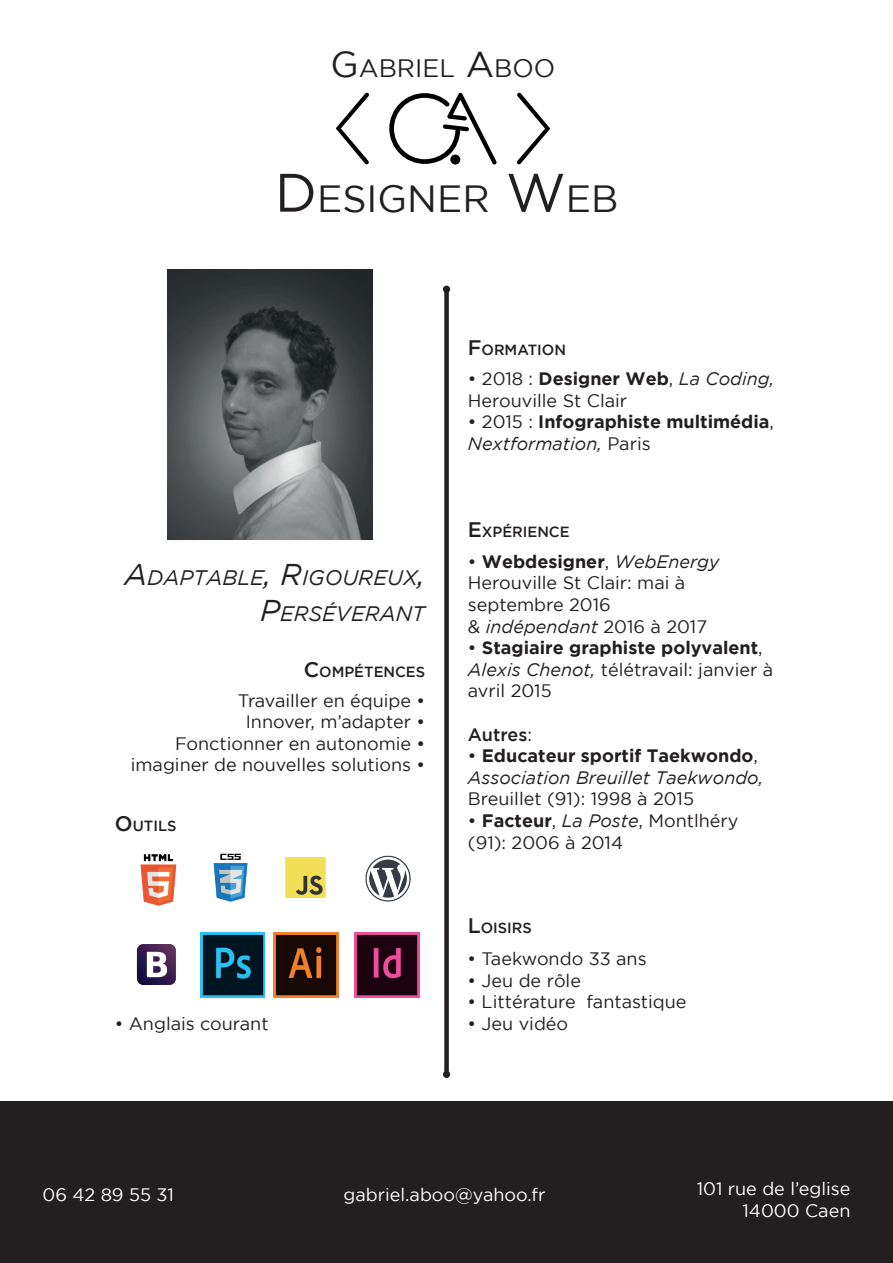
<style>
.page{position:relative;width:893px;height:1263px;background:#fff}
.page>*{position:absolute;margin:0;border:0;box-sizing:border-box;transform-origin:0 0}
.t1{font:37.8px "Gotham";color:#231f20}
.t2{font:25.2px "Gotham";color:#231f20}
.t3{font:italic 21px/36px "Gotham";color:#231f20;text-align:right}
.t4{font:18px/21.6px "Gotham";color:#231f20}
.t5{font:italic 18px/21.6px "Gotham";color:#231f20}
.t6{font:18px/21.6px "Gotham";color:#fff;text-align:right}
.t7{font:700 18px/21.6px "Gotham";color:#231f20}
.t8{font:500 18px "Gotham";color:#231f20}
.t9{font:500 14.7px "Gotham";color:#231f20}
.s1{font-size:36px}
.s2{font-size:54px}
.s3{font-size:21px}
.s4{font-weight:700}
.s5{font-style:italic}
.s6{font-weight:400}
.s7{font-weight:400;font-style:italic}
.s8{font-size:30px}
.s9{font-style:normal}
.s10{font-weight:700;font-style:normal}
</style>
<div class="page">
<div style="left:0;top:1101px;width:893px;height:162px;background:#231f20"></div>
<div style="left:444px;top:289px;width:5px;height:785px;background:#231f20"></div>
<div style="left:443px;top:1071px;width:7px;height:7px;background:#231f20;border-radius:50%"></div>
<div style="left:443px;top:286px;width:7px;height:7px;background:#231f20;border-radius:50%"></div>
<img style="left:200px;top:932px;width:65px;height:65px">
<img style="left:274px;top:933px;width:65px;height:65px">
<img style="left:354px;top:932px;width:65px;height:65px">
<img style="left:136px;top:945px;width:40px;height:39px">
<img style="left:285px;top:858px;width:41px;height:40px">
<img style="left:140px;top:854px;width:37px;height:52px">
<img style="left:213px;top:853px;width:35px;height:49px">
<img style="left:365px;top:855px;width:46px;height:47px">
<img style="left:168px;top:269px;width:204px;height:270px">
<svg style="left:389px;top:93px;width:108px;height:71px"></svg>
<svg style="left:517px;top:93px;width:33px;height:71px"></svg>
<svg style="left:336px;top:93px;width:33px;height:71px"></svg>
<div style="left:450px;top:155px;width:10px;height:10px;background:#000001;border-radius:50%"></div>
<h2 class="t2" style="left:331px;top:54px;width:226px"><span class="s1">G</span>ABRIEL <span class="s1">A</span>BOO</h2>
<h1 class="t1" style="left:275px;top:177px;width:345px"><span class="s2">D</span>ESIGNER <span class="s2">W</span>EB</h1>
<p class="t9" style="left:468px;top:341px;width:100px"><span class="s3">F</span>ORMATION</p>
<p class="t4" style="left:468px;top:368px;width:308px">• 2018 : <span class="s4">Designer Web</span>, <span class="s5">La Coding,<br></span>Herouville St Clair</p>
<p class="t7" style="left:468px;top:411px;width:308px"><span class="s6">• 2015 :</span> Infographiste multimédia<span class="s6">,<br></span><span class="s7">Nextformation,</span> <span class="s6">Paris</span></p>
<p class="t3" style="left:124px;top:559px;width:302px"><span class="s8">A</span>DAPTABLE<span class="s8">, R</span>IGOUREUX<span class="s8">,<br>P</span>ERSÉVERA NT</p>
<p class="t9" style="left:304px;top:663px;width:123px"><span class="s3">C</span>OMPÉTENCES</p>
<p class="t4" style="left:131px;top:689px;width:296px;text-align:right">Travailler en équipe •<br>Innover, m’adapter •<br>Fonctionner en autonomie • imaginer de nouvelles solutions •</p>
<p class="t9" style="left:115px;top:818px;width:63px"><span class="s3">O</span>UTILS</p>
<p class="t4" style="left:115px;top:1013px;width:155px">• Anglais courant</p>
<p class="t9" style="left:468px;top:524px;width:101px"><span class="s3">E</span>XPÉRIENCE</p>
<p class="t4" style="left:468px;top:550px;width:253px">• <span class="s4">Webdesigner</span>, <span class="s5">WebEnergy<br></span>Herouville St Clair: mai à septembre 2016<br>&amp; <span class="s5">indépendant</span> 2016 à 2017</p>
<p class="t4" style="left:468px;top:637px;width:307px">• <span class="s4">Stagiaire graphiste polyvalent</span>,<br><span class="s5">Alexis Chenot,</span> télétravail: janvier à avril 2015</p>
<p class="t8" style="left:468px;top:724px;width:66px">Autres<span class="s6">:</span></p>
<p class="t5" style="left:468px;top:745px;width:297px"><span class="s9">•</span> <span class="s10">Educateur sportif Taekwondo</span><span class="s9">,<br></span>Association Breuillet Taekwondo,</p>
<p class="t4" style="left:468px;top:788px;width:228px">Breuillet (91): 1998 à 2015</p>
<p class="t4" style="left:468px;top:809px;width:272px">• <span class="s4">Facteur</span>, <span class="s5">La Poste</span>, Montlhéry (91): 2006 à 2014</p>
<p class="t9" style="left:468px;top:920px;width:66px"><span class="s3">L</span>OISIRS</p>
<p class="t4" style="left:468px;top:947px;width:181px">• Taekwondo 33 ans</p>
<p class="t4" style="left:468px;top:969px;width:115px">• Jeu de rôle</p>
<p class="t4" style="left:468px;top:991px;width:220px">• Littérature fantastique</p>
<p class="t4" style="left:468px;top:1012px;width:102px">• Jeu vidéo</p>
<p class="t6" style="left:43px;top:1183px;width:133px">06 42 89 55 31</p>
<p class="t6" style="left:343px;top:1183px;width:204px">gabriel.aboo@yahoo.fr</p>
<p class="t6" style="left:697px;top:1178px;width:155px">101 rue de l’eglise<br>14000 Caen</p>
</div>
